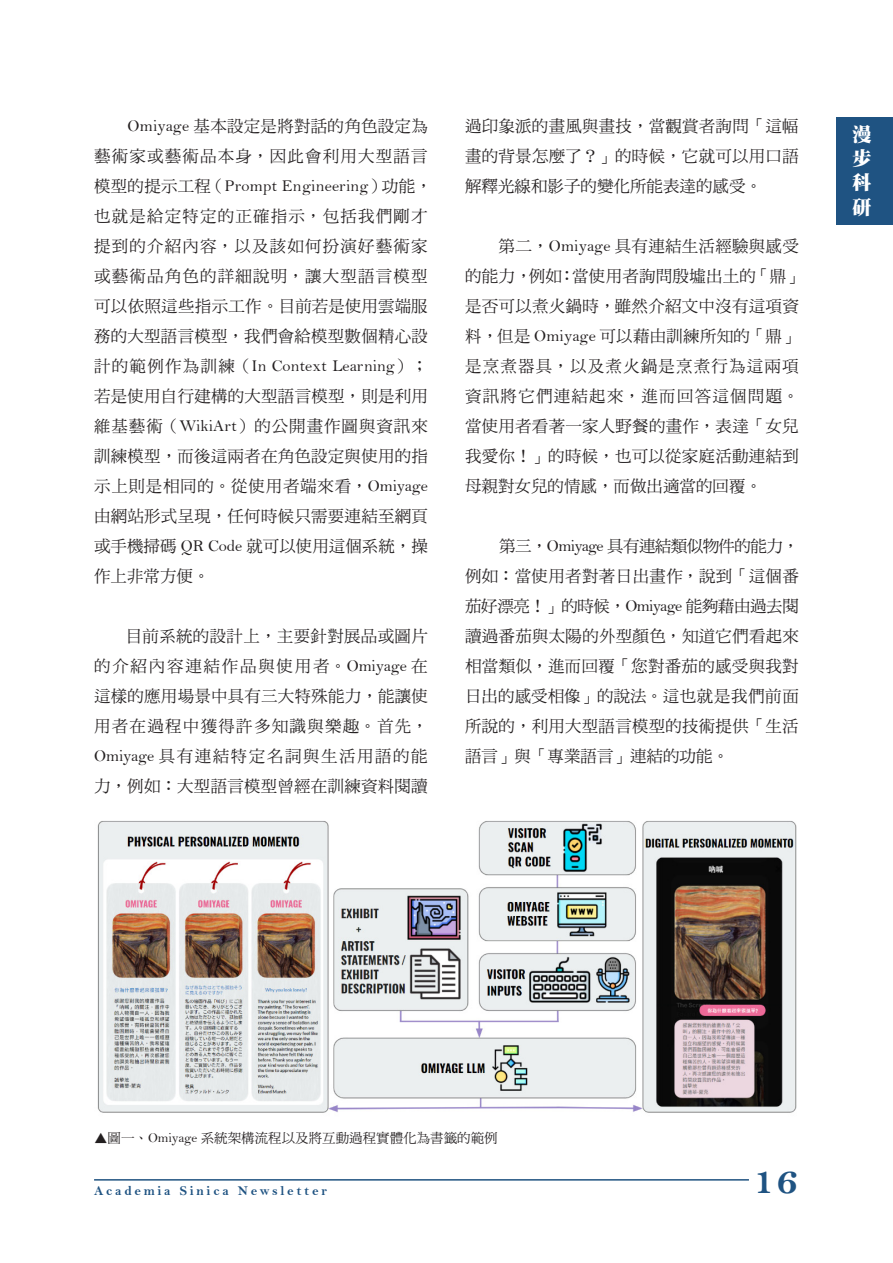
<style>
.page{position:relative;width:893px;height:1263px;background:#fff}
.page>*{position:absolute;margin:0;border:0;box-sizing:border-box;transform-origin:0 0}
.t1{font:40.5px "Bell MT Bold";color:#1f5382}
.t2{font:19.5px/24.3px "DF Ming W12 WIN BF";color:#fff;text-align:justify}
.t3{font:16.5px/30px "DF Ming Md HKP BF";letter-spacing:.015em;color:#231f20;text-align:justify}
.t4{font:13.5px "DF Ming Md HKP BF";color:#231f20}
.t5{font:13.5px "Bell MT Bold";letter-spacing:.2em;color:#1f5382}
.s1{font-family:"Bell"}
</style>
<div class="page">
<div style="left:836px;top:117px;width:57px;height:108px;background:#1f5382"></div>
<hr style="left:94px;top:1179px;width:655px;height:1px;background:#205381">
<img style="left:97px;top:821px;width:700px;height:292px">
<p class="t3" style="left:128px;top:111px;width:302px"><span class="s1">Omiyage</span> 基本設定是將對話的角色設定為</p>
<p class="t2" style="left:852px;top:122px;width:21px">漫步科研</p>
<p class="t3" style="left:465px;top:111px;width:335px">過印象派的畫風與畫技，當觀賞者詢問「這幅畫的背景怎麼了？」的時候，它就可以用口語解釋光線和影子的變化所能表達的感受。</p>
<p class="t3" style="left:94px;top:141px;width:339px;text-align:left">藝術家或藝術品本身，因此會利用大型語言模型的提示工程（<span class="s1">Prompt Engineering</span>）功能，也就是給定特定的正確指示，包括我們剛才提到的介紹內容，以及該如何扮演好藝術家或藝術品角色的詳細說明，讓大型語言模型可以依照這些指示工作。目前若是使用雲端服務的大型語言模型，我們會給模型數個精心設計的範例作為訓練（<span class="s1">In Context Learning</span>）；若是使用自行建構的大型語言模型，則是利用維基藝術（<span class="s1">WikiArt</span>）的公開畫作圖與資訊來訓練模型，而後這兩者在角色設定與使用的指示上則是相同的。從使用者端來看，<span class="s1">Omiyage</span>由網站形式呈現，任何時候只需要連結至網頁或手機掃碼 <span class="s1">QR Code</span> 就可以使用這個系統，操作上非常方便。</p>
<p class="t3" style="left:465px;top:231px;width:339px;text-align:left;text-indent:33px">第二，<span class="s1">Omiyage</span> 具有連結生活經驗與感受的能力，例如：當使用者詢問殷墟出土的「鼎」是否可以煮火鍋時，雖然介紹文中沒有這項資料，但是 <span class="s1">Omiyage</span> 可以藉由訓練所知的「鼎」是烹煮器具，以及煮火鍋是烹煮行為這兩項資訊將它們連結起來，進而回答這個問題。當使用者看著一家人野餐的畫作，表達「女兒我愛你！」的時候，也可以從家庭活動連結到母親對女兒的情感，而做出適當的回覆。</p>
<p class="t3" style="left:465px;top:531px;width:335px;text-indent:34px">第三，<span class="s1">Omiyage</span> 具有連結類似物件的能力，例如：當使用者對著日出畫作，說到「這個番茄好漂亮！」的時候，<span class="s1">Omiyage</span> 能夠藉由過去閱讀過番茄與太陽的外型顏色，知道它們看起來相當類似，進而回覆「您對番茄的感受與我對日出的感受相像」的說法。這也就是我們前面所說的，利用大型語言模型的技術提供「生活語言」與「專業語言」連結的功能。</p>
<p class="t3" style="left:94px;top:621px;width:335px;text-indent:32px">目前系統的設計上，主要針對展品或圖片的介紹內容連結作品與使用者。<span class="s1">Omiyage</span> 在這樣的應用場景中具有三大特殊能力，能讓使用者在過程中獲得許多知識與樂趣。首先，<span class="s1">Omiyage</span> 具有連結特定名詞與生活用語的能力，例如：大型語言模型曾經在訓練資料閱讀</p>
<p class="t4" style="left:94px;top:1131px;width:405px">▲圖一、<span class="s1">Omiyage</span> 系統架構流程以及將互動過程實體化為書籤的範例</p>
<p class="t5" style="left:94px;top:1182px;width:234px">Academia Sinica Newsletter</p>
<h1 class="t1" style="left:753px;top:1155px;width:47px">16</h1>
</div>
